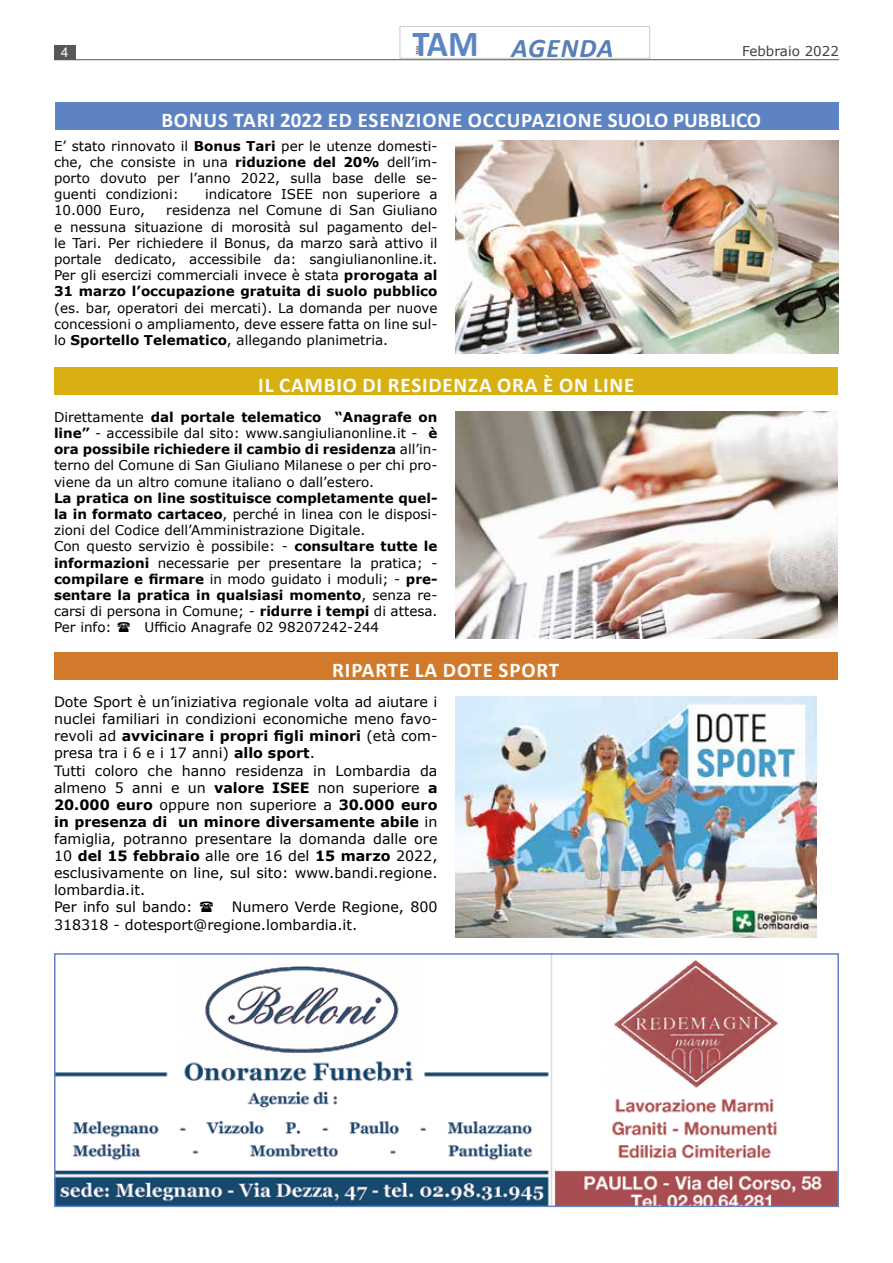
<style>
.page{position:relative;width:893px;height:1263px;background:#fff}
.page>*{position:absolute;margin:0;border:0;box-sizing:border-box;transform-origin:0 0}
.t1{font:700 36.9px "Calibri";color:#5d85c4;scale:.95 1}
.t2{font:italic 700 27px "Calibri";letter-spacing:.04em;color:#587eb8}
.t3{font:700 21px "Calibri";letter-spacing:.04em;color:#fff}
.t4{font:14.25px/17.1px "Verdana";color:#000}
.t5{font:13.5px/16.2px "Verdana";color:#000;text-align:justify}
.t6{font:13.5px "Verdana";color:#3f3f3e}
.t7{font:13.5px "Helvetica";color:#fff}
.t8{font:3.9px "Calibri";color:#000;scale:1.23 1}
.s1{font-weight:700}
</style>
<div class="page">
<hr style="left:54px;top:59px;width:785px;height:1px;background:#575756">
<div style="left:54px;top:46px;width:21px;height:14px;background:#575756"></div>
<img style="left:57px;top:956px;width:779px;height:248px">
<div style="left:54px;top:953px;width:785px;height:254px;border:2px solid #5f82c1"></div>
<div style="left:399px;top:26px;width:251px;height:33px;border:1px solid #d0d0d0"></div>
<div style="left:55px;top:102px;width:783px;height:28px;background:#5e83c3"></div>
<img style="left:455px;top:140px;width:384px;height:214px">
<div style="left:54px;top:367px;width:783px;height:28px;background:#d8b011"></div>
<img style="left:455px;top:411px;width:382px;height:227px">
<div style="left:54px;top:652px;width:783px;height:27px;background:#d17a2b"></div>
<img style="left:455px;top:696px;width:362px;height:241px">
<p class="t7" style="left:61px;top:45px;width:9px">4</p>
<h1 class="t1" style="left:412px;top:18px;width:71px">TAM</h1>
<p class="t8" style="left:415px;top:55px;width:9px;rotate:-90deg">TAM</p>
<h2 class="t2" style="left:511px;top:29px;width:104px">AGENDA</h2>
<p class="t6" style="left:742px;top:42px;width:98px">Febbraio 2022</p>
<h3 class="t3" style="left:161px;top:106px;width:601px">BONUS TARI 2022 ED ESENZIONE OCCUPAZIONE SUOLO PUBBLICO</h3>
<p class="t5" style="left:54px;top:137px;width:385px">E’ stato rinnovato il <span class="s1">Bonus Tari</span> per le utenze domesti&shy;che, che consiste in una <span class="s1">riduzione del 20%</span> dell’im&shy;porto dovuto per l’anno 2022, sulla base delle se&shy;guenti condizioni:</p>
<p class="t5" style="left:205px;top:186px;width:234px">indicatore ISEE non superiore a</p>
<p class="t5" style="left:54px;top:202px;width:385px;text-indent:112px">residenza nel Comune di San Giuliano e nessuna situazione di morosità sul pagamento del&shy;le Tari. Per richiedere il Bonus, da marzo sarà attivo il portale dedicato, accessibile da: sangiulianonline.it.<br>Per gli esercizi commerciali invece è stata <span class="s1">prorogata al 31 marzo l’occupazione gratuita di suolo pubblico</span></p>
<p class="t5" style="left:54px;top:299px;width:385px">(es. bar, operatori dei mercati). La domanda per nuove concessioni o ampliamento, deve essere fatta on line sul&shy;lo <span class="s1">Sportello Telematico</span>, allegando planimetria.</p>
<h3 class="t3" style="left:265px;top:370px;width:371px">L CAMBIO DI RESIDENZA ORA È ON LINE</h3>
<p class="t5" style="left:54px;top:409px;width:385px">Direttamente <span class="s1">dal portale telematico “Anagrafe on line”</span> - accessibile dal sito: www.sangiulianonline.it - <span class="s1">è ora possibile richiedere il cambio di residenza</span> all’in&shy;terno del Comune di San Giuliano Milanese o per chi pro&shy;viene da un altro comune italiano o dall’estero.</p>
<p class="t5" style="left:54px;top:490px;width:385px;text-align:left"><span class="s1">La pratica on line sostituisce completamente quel&shy;la in formato cartaceo</span>, perché in linea con le disposi&shy;zioni del Codice dell’Amministrazione Digitale.<br>Con questo servizio è possibile: - <span class="s1">consultare tutte le informazioni</span> necessarie per presentare la pratica; - <span class="s1">compilare e firmare</span> in modo guidato i moduli; - <span class="s1">pre&shy;sentare la pratica in qualsiasi momento</span>, senza re&shy;carsi di persona in Comune; - <span class="s1">ridurre i tempi</span> di attesa.<br>Per info:</p>
<p class="t5" style="left:54px;top:202px;width:93px">10.000 Euro,</p>
<p class="t5" style="left:145px;top:619px;width:236px">Ufficio Anagrafe 02 98207242-244</p>
<h3 class="t3" style="left:332px;top:655px;width:228px">RIPARTE LA DOTE SPORT</h3>
<p class="t4" style="left:54px;top:693px;width:385px">Dote Sport è un’iniziativa regionale volta ad aiutare i nuclei familiari in condizioni economiche meno favo&shy;revoli ad <span class="s1">avvicinare i propri figli minori</span> (età com&shy;presa tra i 6 e i 17 anni) <span class="s1">allo sport</span>.<br>Tutti coloro che hanno residenza in Lombardia da almeno 5 anni e un <span class="s1">valore ISEE</span> non superiore <span class="s1">a 20.000 euro</span> oppure non superiore a <span class="s1">30.000 euro in presenza di un minore diversamente abile</span> in famiglia, potranno presentare la domanda dalle ore 10 <span class="s1">del 15 febbraio</span> alle ore 16 del <span class="s1">15 marzo</span> 2022, esclusivamente on line, sul sito: www.bandi.regione. lombardia.it.<br>Per info sul bando:</p>
<p class="t4" style="left:54px;top:898px;width:385px;text-indent:178px">Numero Verde Regione, 800<br>318318 - dotesport@regione.lombardia.it.</p>
</div>
